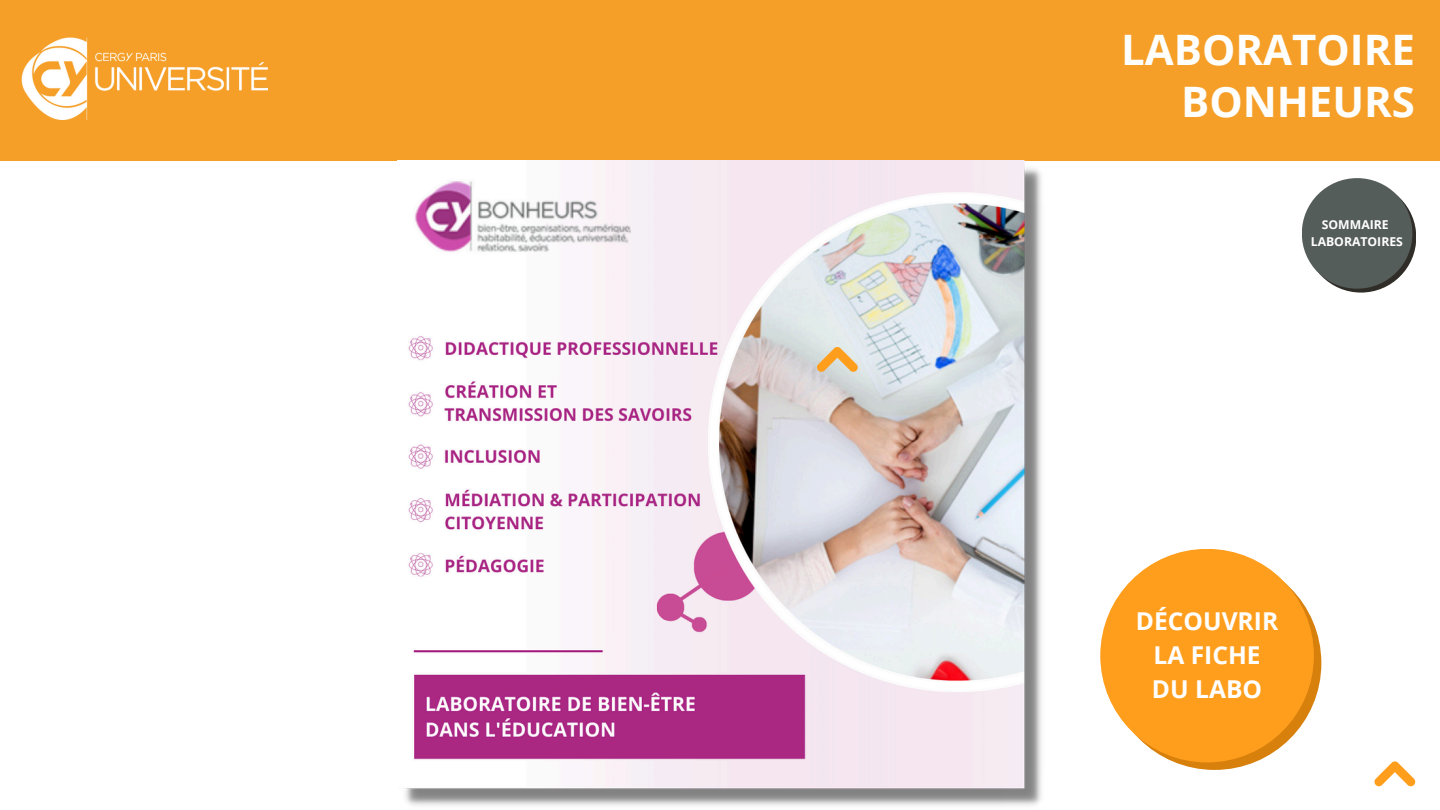
<style>
.page{position:relative;width:1440px;height:810px;background:#fff}
.page>*{position:absolute;margin:0;border:0;box-sizing:border-box;transform-origin:0 0}
.t1{font:700 42px/52.5px "Open Sans";color:#fefefd;text-align:right}
.t2{font:700 24.6px/33.8px "Open Sans";color:#fff;text-align:center}
.t3{font:700 12.2px "Open Sans";color:#fff}
</style>
<div class="page">
<div style="left:0;top:0;width:1440px;height:160px;background:#f59f28"></div>
<img style="left:21px;top:37px;width:246px;height:82px">
<img style="left:404px;top:161px;width:638px;height:645px">
<div style="left:1108px;top:556px;width:213px;height:214px;background:#d8800c;border-radius:50%"></div>
<div style="left:1100px;top:549px;width:214px;height:213px;background:#ff9e1d;border-radius:50%"></div>
<svg style="left:817px;top:347px;width:41px;height:25px"></svg>
<svg style="left:1375px;top:761px;width:40px;height:25px"></svg>
<svg style="left:1306px;top:182px;width:110px;height:111px"></svg>
<div style="left:1302px;top:178px;width:110px;height:111px;background:#555d5b;border-radius:50%"></div>
<p class="t1" style="left:1121px;top:22px;width:295px">LABORATOIRE<br>BONHEURS</p>
<p class="t3" style="left:1322px;top:216px;width:68px">SOMMAIRE</p>
<p class="t3" style="left:1311px;top:233px;width:94px">LABORATOIRES</p>
<p class="t2" style="left:1136px;top:604px;width:144px">DÉCOUVRIR<br>LA FICHE<br>DU LABO</p>
</div>
